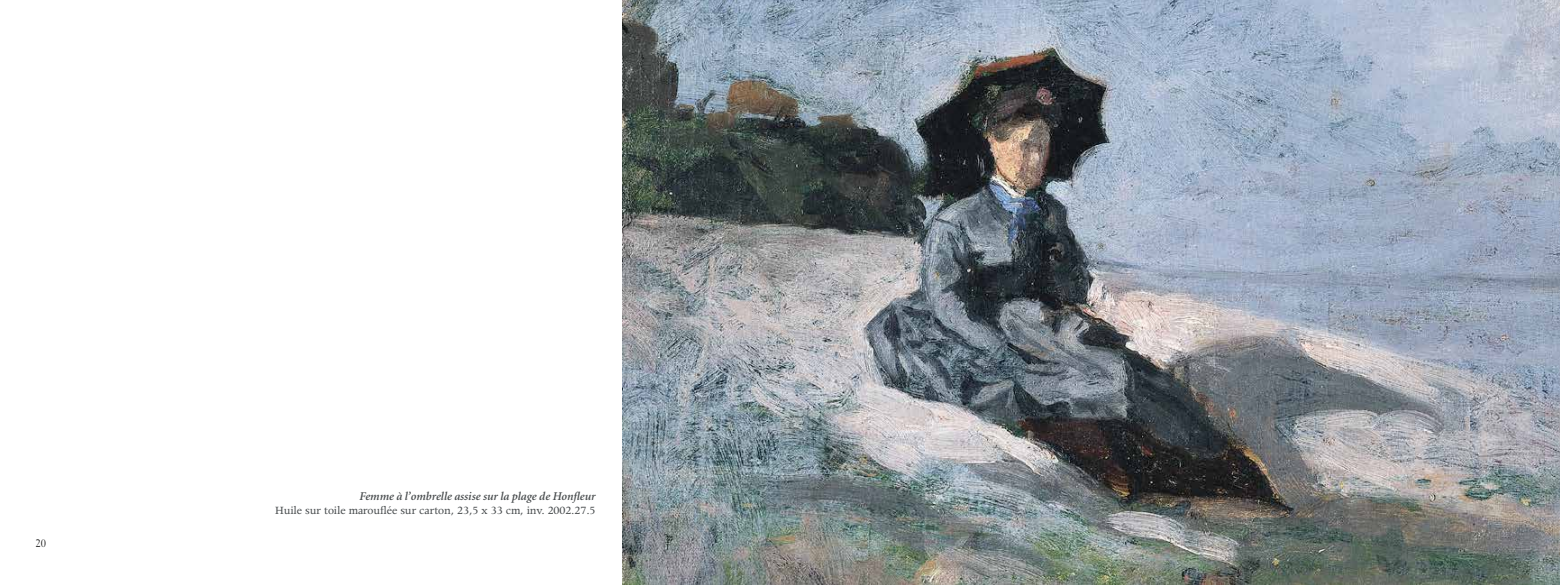
<style>
.page{position:relative;width:1560px;height:585px;background:#fff}
.page>*{position:absolute;margin:0;border:0;box-sizing:border-box;transform-origin:0 0}
.t1{font:12.5px "Apollo";letter-spacing:-.01em;color:#464a4c}
.t2{font:italic 600 11.88px "Minion";color:#464a4c}
.t3{font:10.62px "Electra LH";color:#000}
</style>
<div class="page">
<img style="left:623px;top:0;width:936px;height:585px">
<p class="t3" style="left:35px;top:537px;width:12px">20</p>
<p class="t2" style="left:359px;top:490px;width:238px">Femme à l’ombrelle assise sur la plage de Honfleur</p>
<p class="t1" style="left:275px;top:503px;width:322px">Huile sur toile marouflée sur carton, 23,5 x 33 cm, inv. 2002.27.5</p>
</div>
